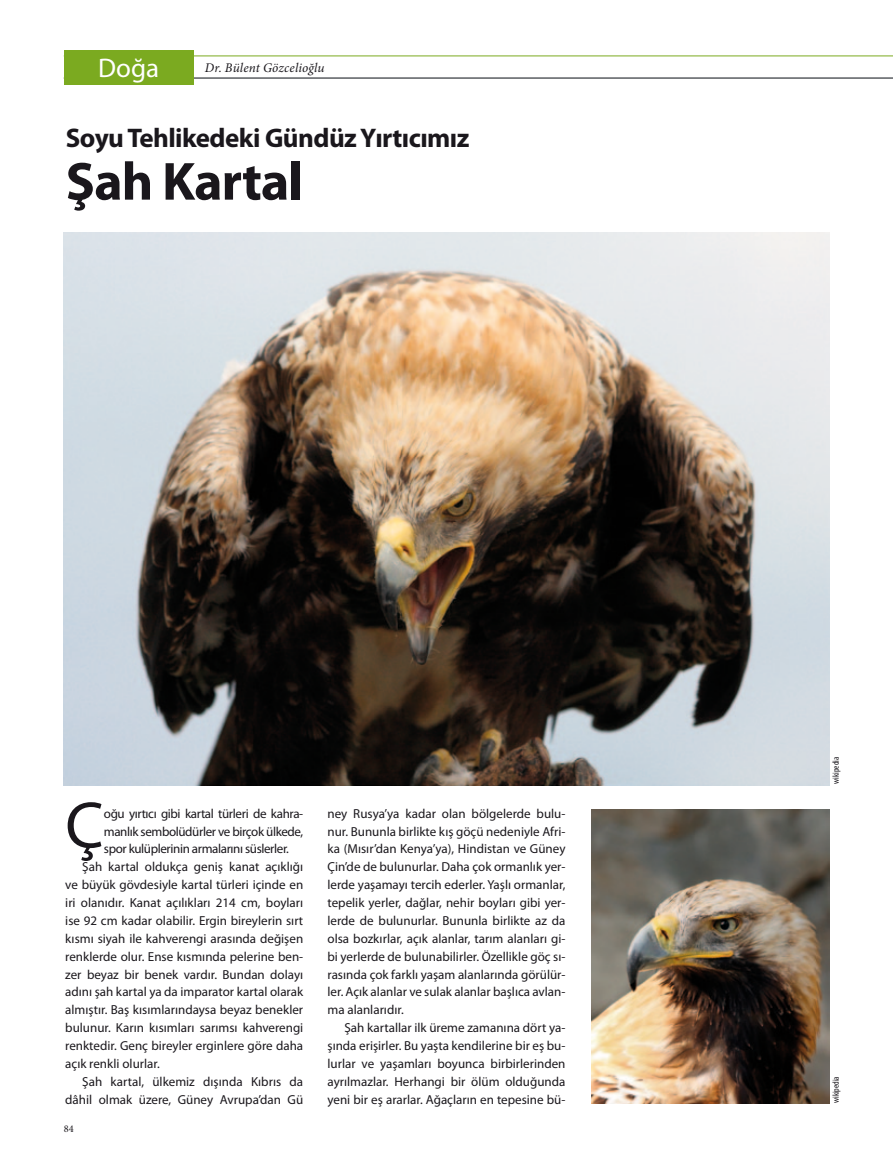
<style>
.page{position:relative;width:893px;height:1170px;background:#fff}
.page>*{position:absolute;margin:0;border:0;box-sizing:border-box;transform-origin:0 0}
.t1{font:66px "Myriad Pro";color:#1a171c}
.t2{font:700 54px "Myriad Pro";letter-spacing:-.02em;color:#1a171c}
.t3{font:700 27px "Myriad Pro";letter-spacing:-.02em;color:#1a171c}
.t4{font:27px "Myriad Pro";color:#fff}
.t5{font:italic 13.2px "Minion Pro";letter-spacing:.01em;color:#1a171c}
.t6{font:13.05px/17.9px "Myriad Pro";color:#1a171c;text-align:justify}
.t7{font:13.05px "Myriad Pro";letter-spacing:-.03em;color:#1a171c}
.t8{font:10.35px "Minion Pro";color:#1a171c}
.t9{font:condensed 9px "Myriad Pro";color:#1a171c}
</style>
<div class="page">
<img style="left:64px;top:232px;width:765px;height:553px">
<img style="left:591px;top:809px;width:238px;height:294px">
<hr style="left:64px;top:78px;width:829px;height:1px;background:#070c12">
<hr style="left:64px;top:56px;width:829px;height:1px;background:#7baa20">
<div style="left:64px;top:50px;width:129px;height:34px;background:#7baa20"></div>
<h3 class="t4" style="left:98px;top:52px;width:63px">Doğa</h3>
<p class="t5" style="left:205px;top:58px;width:121px">Dr. Bülent Gözcelioğlu</p>
<h3 class="t3" style="left:66px;top:120px;width:405px">Soyu Tehlikedeki Gündüz Yırtıcımız</h3>
<h2 class="t2" style="left:66px;top:146px;width:239px">Şah Kartal</h2>
<h1 class="t1" style="left:65px;top:784px;width:40px">Ç</h1>
<p class="t7" style="left:104px;top:805px;width:201px">oğu yırtıcı gibi kartal türleri de kahra-</p>
<p class="t7" style="left:104px;top:823px;width:201px">manlık sembolüdürler ve birçok ülkede,</p>
<p class="t7" style="left:104px;top:841px;width:187px">spor kulüplerinin armalarını süslerler.</p>
<p class="t6" style="left:82px;top:857px;width:222px">Şah kartal oldukça geniş kanat açıklığı</p>
<p class="t6" style="left:65px;top:875px;width:239px">ve büyük gövdesiyle kartal türleri içinde en</p>
<p class="t6" style="left:65px;top:893px;width:239px">iri olanıdır. Kanat açılıkları 214 cm, boyları</p>
<p class="t6" style="left:65px;top:911px;width:239px">ise 92 cm kadar olabilir. Ergin bireylerin sırt</p>
<p class="t6" style="left:65px;top:929px;width:239px">kısmı siyah ile kahverengi arasında değişen</p>
<p class="t6" style="left:65px;top:947px;width:239px">renklerde olur. Ense kısmında pelerine ben-</p>
<p class="t6" style="left:65px;top:964px;width:239px">zer beyaz bir benek vardır. Bundan dolayı</p>
<p class="t6" style="left:65px;top:982px;width:239px">adını şah kartal ya da imparator kartal olarak</p>
<p class="t6" style="left:65px;top:1000px;width:239px">almıştır. Baş kısımlarındaysa beyaz benekler</p>
<p class="t6" style="left:65px;top:1018px;width:239px">bulunur. Karın kısımları sarımsı kahverengi</p>
<p class="t6" style="left:65px;top:1036px;width:239px">renktedir. Genç bireyler erginlere göre daha</p>
<p class="t6" style="left:65px;top:1054px;width:96px">açık renkli olurlar.</p>
<p class="t6" style="left:82px;top:1072px;width:222px">Şah kartal, ülkemiz dışında Kıbrıs da</p>
<p class="t6" style="left:65px;top:1089px;width:239px">dâhil olmak üzere, Güney Avrupa’dan Gü</p>
<p class="t8" style="left:64px;top:1121px;width:11px">84</p>
<p class="t6" style="left:327px;top:804px;width:239px">ney Rusya’ya kadar olan bölgelerde bulu&shy;nur. Bununla birlikte kış göçü nedeniyle Afri&shy;ka (Mısır’dan Kenya’ya), Hindistan ve Güney Çin’de de bulunurlar. Daha çok ormanlık yer&shy;lerde yaşamayı tercih ederler. Yaşlı ormanlar, tepelik yerler, dağlar, nehir boyları gibi yer&shy;lerde de bulunurlar. Bununla birlikte az da olsa bozkırlar, açık alanlar, tarım alanları gi&shy;bi yerlerde de bulunabilirler. Özellikle göç sı&shy;rasında çok farklı yaşam alanlarında görülür&shy;ler. Açık alanlar ve sulak alanlar başlıca avlan&shy;ma alanlarıdır.</p>
<p class="t6" style="left:327px;top:1018px;width:239px;text-indent:17px">Şah kartallar ilk üreme zamanına dört ya&shy;şında erişirler. Bu yaşta kendilerine bir eş bu&shy;lurlar ve yaşamları boyunca birbirlerinden ayrılmazlar. Herhangi bir ölüm olduğunda yeni bir eş ararlar. Ağaçların en tepesine bü-</p>
<p class="t9" style="left:830px;top:783px;width:28px;rotate:-90deg">wikipedia</p>
<p class="t9" style="left:830px;top:1103px;width:28px;rotate:-90deg">wikipedia</p>
</div>
